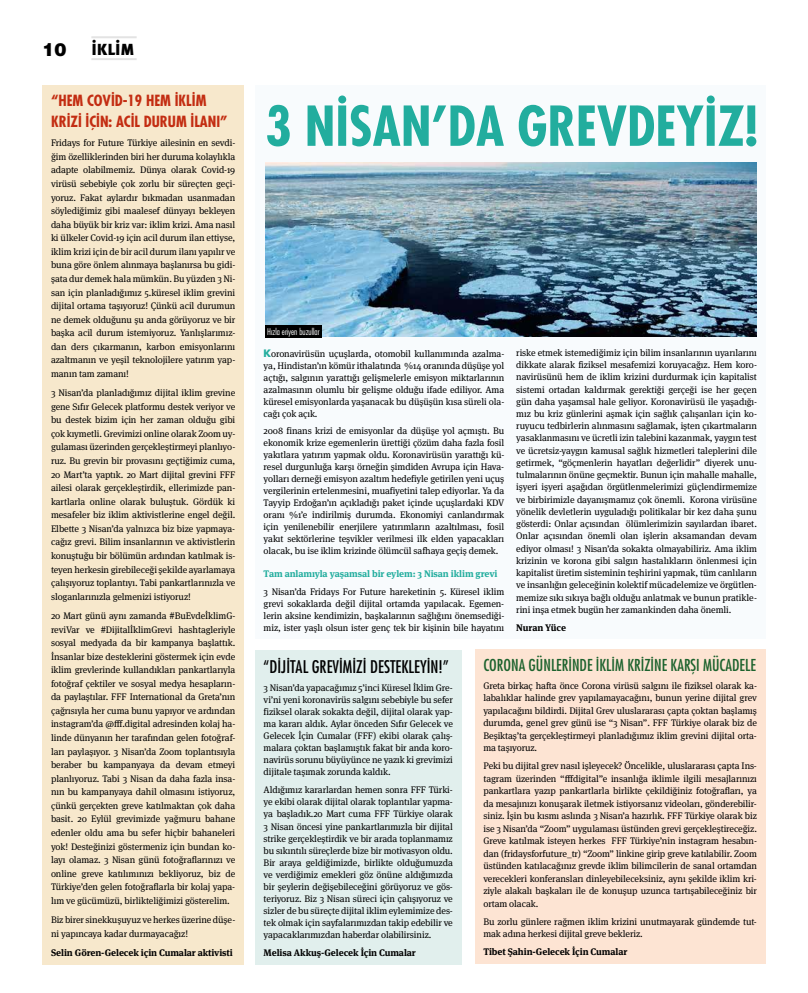
<style>
.page{position:relative;width:808px;height:993px;background:#fff}
.page>*{position:absolute;margin:0;border:0;box-sizing:border-box;transform-origin:0 0}
.t1{font:53.5px "Futura Cond Bold Tr";color:#22ad9e}
.t2{font:18px "Helvetica Black Tr";color:#000}
.t3{font:17px "Futura Cond Nr Tr";color:#000}
.t4{font:16px "Futura Cond Nr Tr";color:#1c622d}
.t5{font:16px "Meta Black Tr";color:#000}
.t6{font:15px/21.3px "Futura Cond Bold Tr";color:#c32d12}
.t7{font:9.5px/13.6px "Meta Serif Pro";letter-spacing:-.01em;color:#000;text-align:justify}
.t8{font:700 9.5px "Meta Serif Pro";letter-spacing:-.01em;color:#000}
.t9{font:700 9.5px "Meta Serif Pro";letter-spacing:-.01em;color:#22ad9e}
.t10{font:9px "Futura Cond Light Tr";color:#fff}
.s1{font-family:"Futura Bold Tr";font-size:10px;color:#22ad9e}
</style>
<div class="page">
<hr style="left:91px;top:36px;width:46px;height:2px;background:#e3e3e3">
<hr style="left:91px;top:58px;width:46px;height:2px;background:#e3e3e3">
<div style="left:255px;top:85px;width:510px;height:554px;background:#f8fbfd"></div>
<div style="left:255px;top:650px;width:206px;height:314px;background:#e1efed"></div>
<div style="left:475px;top:648px;width:290px;height:315px;background:#fde4d3"></div>
<div style="left:43px;top:85px;width:201px;height:879px;background:#f7e8cc"></div>
<img style="left:265px;top:162px;width:492px;height:175px">
<div style="left:265px;top:325px;width:56px;height:12px;background:#000"></div>
<h2 class="t2" style="left:43px;top:37px;width:26px">10</h2>
<h3 class="t5" style="left:91px;top:40px;width:45px">İKLİM</h3>
<h3 class="t6" style="left:51px;top:89px;width:178px">“HEM COVİD-19 HEM İKLİM<br>KRİZİ İÇİN: ACİL DURUM İLANI”</h3>
<p class="t7" style="left:51px;top:136px;width:186px">Fridays for Future Türkiye ailesinin en sevdi&shy;ğim özelliklerinden biri her duruma kolaylıkla adapte olabilmemiz. Dünya olarak Covid-19 virüsü sebebiyle çok zorlu bir süreçten geçi&shy;yoruz. Fakat aylardır bıkmadan usanmadan söylediğimiz gibi maalesef dünyayı bekleyen daha büyük bir kriz var: iklim krizi. Ama nasıl ki ülkeler Covid-19 için acil durum ilan ettiyse, iklim krizi için de bir acil durum ilanı yapılır ve buna göre önlem alınmaya başlanırsa bu gidi&shy;şata dur demek hala mümkün. Bu yüzden 3 Ni&shy;san için planladığımız 5.küresel iklim grevini dijital ortama taşıyoruz! Çünkü acil durumun ne demek olduğunu şu anda görüyoruz ve bir başka acil durum istemiyoruz. Yanlışlarımız&shy;dan ders çıkarmanın, karbon emisyonlarını azaltmanın ve yeşil teknolojilere yatırım yap&shy;manın tam zamanı!</p>
<p class="t7" style="left:51px;top:385px;width:186px">3 Nisan’da planladığımız dijital iklim grevine gene Sıfır Gelecek platformu destek veriyor ve bu destek bizim için her zaman olduğu gibi çok kıymetli. Grevimizi online olarak Zoom uy&shy;gulaması üzerinden gerçekleştirmeyi planlıyo&shy;ruz. Bu grevin bir provasını geçtiğimiz cuma, 20 Mart’ta yaptık. 20 Mart dijital grevini FFF ailesi olarak gerçekleştirdik, ellerimizde pan&shy;kartlarla online olarak buluştuk. Gördük ki mesafeler biz iklim aktivistlerine engel değil.<br>Elbette 3 Nisan’da yalnızca biz bize yapmaya&shy;cağız grevi. Bilim insanlarının ve aktivistlerin konuştuğu bir bölümün ardından katılmak is&shy;teyen herkesin girebileceği şekilde ayarlamaya çalışıyoruz toplantıyı. Tabi pankartlarınızla ve sloganlarınızla gelmenizi istiyoruz!</p>
<p class="t7" style="left:51px;top:608px;width:186px">20 Mart günü aynı zamanda #BuEvdeİklimG&shy;reviVar ve #DijitalİklimGrevi hashtagleriyle sosyal medyada da bir kampanya başlattık.<br>İnsanlar bize desteklerini göstermek için evde iklim grevlerinde kullandıkları pankartlarıyla fotoğraf çektiler ve sosyal medya hesapların&shy;da paylaştılar. FFF International da Greta’nın çağrısıyla her cuma bunu yapıyor ve ardından instagram’da @fff.digital adresinden kolaj ha&shy;linde dünyanın her tarafından gelen fotoğraf&shy;ları paylaşıyor. 3 Nisan’da Zoom toplantısıyla beraber bu kampanyaya da devam etmeyi planlıyoruz. Tabi 3 Nisan da daha fazla insa&shy;nın bu kampanyaya dahil olmasını istiyoruz, çünkü gerçekten greve katılmaktan çok daha basit. 20 Eylül grevimizde yağmuru bahane edenler oldu ama bu sefer hiçbir bahaneleri yok! Desteğinizi göstermeniz için bundan ko&shy;layı olamaz. 3 Nisan günü fotoğraflarınızı ve online greve katılımınızı bekliyoruz, biz de Türkiye’den gelen fotoğraflarla bir kolaj yapa&shy;lım ve gücümüzü, birlikteliğimizi gösterelim.</p>
<p class="t7" style="left:51px;top:912px;width:186px">Biz birer sinekkuşuyuz ve herkes üzerine düşe&shy;ni yapıncaya kadar durmayacağız!</p>
<p class="t8" style="left:51px;top:944px;width:183px">Selin Gören-Gelecek için Cumalar aktivisti</p>
<h1 class="t1" style="left:265px;top:91px;width:494px">3 NİSAN’DA GREVDEYİZ!</h1>
<p class="t10" style="left:267px;top:325px;width:54px">Hızla eriyen buzullar</p>
<p class="t7" style="left:264px;top:347px;width:242px;line-height:11.9px"><span class="s1">K</span>oronavirüsün uçuşlarda, otomobil kullanımında azalma&shy;ya, Hindistan’ın kömür ithalatında %14 oranında düşüşe yol açtığı, salgının yarattığı gelişmelerle emisyon miktarlarının azalmasının olumlu bir gelişme olduğu ifade ediliyor. Ama küresel emisyonlarda yaşanacak bu düşüşün kısa süreli ola&shy;cağı çok açık.</p>
<p class="t7" style="left:264px;top:424px;width:242px;line-height:11.9px">2008 finans krizi de emisyonlar da düşüşe yol açmıştı. Bu ekonomik krize egemenlerin ürettiği çözüm daha fazla fosil yakıtlara yatırım yapmak oldu. Koronavirüsün yarattığı kü&shy;resel durgunluğa karşı örneğin şimdiden Avrupa için Hava&shy;yolları derneği emisyon azaltım hedefiyle getirilen yeni uçuş vergilerinin ertelenmesini, muafiyetini talep ediyorlar. Ya da Tayyip Erdoğan’ın açıkladığı paket içinde uçuşlardaki KDV oranı %1’e indirilmiş durumda. Ekonomiyi canlandırmak için yenilenebilir enerjilere yatırımların azaltılması, fosil yakıt sektörlerine teşvikler verilmesi ilk elden yapacakları olacak, bu ise iklim krizinde ölümcül safhaya geçiş demek.</p>
<p class="t9" style="left:264px;top:566px;width:235px">Tam anlamıyla yaşamsal bir eylem: 3 Nisan iklim grevi</p>
<p class="t7" style="left:264px;top:585px;width:242px;line-height:11.9px">3 Nisan’da Fridays For Future hareketinin 5. Küresel iklim grevi sokaklarda değil dijital ortamda yapılacak. Egemen&shy;lerin aksine kendimizin, başkalarının sağlığını önemsediği&shy;miz, ister yaşlı olsun ister genç tek bir kişinin bile hayatını</p>
<p class="t7" style="left:516px;top:346px;width:242px;line-height:12.2px">riske etmek istemediğimiz için bilim insanlarının uyarılarını dikkate alarak fiziksel mesafemizi koruyacağız. Hem koro&shy;navirüsünü hem de iklim krizini durdurmak için kapitalist sistemi ortadan kaldırmak gerektiği gerçeği ise her geçen gün daha yaşamsal hale geliyor. Koronavirüsü ile yaşadığı&shy;mız bu kriz günlerini aşmak için sağlık çalışanları için ko&shy;ruyucu tedbirlerin alınmasını sağlamak, işten çıkartmaların yasaklanmasını ve ücretli izin talebini kazanmak, yaygın test ve ücretsiz-yaygın kamusal sağlık hizmetleri taleplerini dile getirmek, “göçmenlerin hayatları değerlidir” diyerek unu&shy;tulmalarının önüne geçmektir. Bunun için mahalle mahalle, işyeri işyeri aşağıdan örgütlenmelerimizi güçlendirmemize ve birbirimizle dayanışmamız çok önemli. Korona virüsüne yönelik devletlerin uyguladığı politikalar bir kez daha şunu gösterdi: Onlar açısından ölümlerimizin sayılardan ibaret.<br>Onlar açısından önemli olan işlerin aksamandan devam ediyor olması! 3 Nisan’da sokakta olmayabiliriz. Ama iklim krizinin ve korona gibi salgın hastalıkların önlenmesi için kapitalist üretim sisteminin teşhirini yapmak, tüm canlıların ve insanlığın geleceğinin kolektif mücadelemize ve örgütlen&shy;memize sıkı sıkıya bağlı olduğu anlatmak ve bunun pratikle&shy;rini inşa etmek bugün her zamankinden daha önemli.</p>
<p class="t8" style="left:516px;top:619px;width:51px">Nuran Yüce</p>
<h3 class="t3" style="left:264px;top:655px;width:187px">“DİJİTAL GREVİMİZİ DESTEKLEYİN!”</h3>
<p class="t7" style="left:264px;top:680px;width:191px;line-height:12.1px">3 Nisan’da yapacağımız 5’inci Küresel İklim Gre&shy;vi’ni yeni koronavirüs salgını sebebiyle bu sefer fiziksel olarak sokakta değil, dijital olarak yap&shy;ma kararı aldık. Aylar önceden Sıfır Gelecek ve Gelecek İçin Cumalar (FFF) ekibi olarak çalış&shy;malara çoktan başlamıştık fakat bir anda koro&shy;navirüs sorunu büyüyünce ne yazık ki grevimizi dijitale taşımak zorunda kaldık.</p>
<p class="t7" style="left:264px;top:783px;width:191px;line-height:12.1px">Aldığımız kararlardan hemen sonra FFF Türki&shy;ye ekibi olarak dijital olarak toplantılar yapma&shy;ya başladık.20 Mart cuma FFF Türkiye olarak 3 Nisan öncesi yine pankartlarımızla bir dijital strike gerçekleştirdik ve bir arada toplanmamız bu sıkıntılı süreçlerde bize bir motivasyon oldu.<br>Bir araya geldiğimizde, birlikte olduğumuzda ve verdiğimiz emekleri göz önüne aldığımızda bir şeylerin değişebileceğini görüyoruz ve gös&shy;teriyoruz. Biz 3 Nisan süreci için çalışıyoruz ve sizler de bu süreçte dijital iklim eylemimize des&shy;tek olmak için sayfalarımızdan takip edebilir ve yapacaklarımızdan haberdar olabilirsiniz.</p>
<p class="t8" style="left:264px;top:944px;width:154px">Melisa Akkuş-Gelecek İçin Cumalar</p>
<h3 class="t4" style="left:483px;top:654px;width:274px">CORONA GÜNLERİNDE İKLİM KRİZİNE KARŞI MÜCADELE</h3>
<p class="t7" style="left:483px;top:678px;width:275px;line-height:12.5px">Greta birkaç hafta önce Corona virüsü salgını ile fiziksel olarak ka&shy;labalıklar halinde grev yapılamayacağını, bunun yerine dijital grev yapılacağını bildirdi. Dijital Grev uluslararası çapta çoktan başlamış durumda, genel grev günü ise “3 Nisan”. FFF Türkiye olarak biz de Beşiktaş’ta gerçekleştirmeyi planladığımız iklim grevini dijital orta&shy;ma taşıyoruz.</p>
<p class="t7" style="left:483px;top:759px;width:275px;line-height:12.5px">Peki bu dijital grev nasıl işleyecek? Öncelikle, uluslararası çapta Ins&shy;tagram üzerinden “fffdigital”e insanlığa iklimle ilgili mesajlarınızı pankartlara yazıp pankartlarla birlikte çekildiğiniz fotoğrafları, ya da mesajınızı konuşarak iletmek istiyorsanız videoları, gönderebilir&shy;siniz. İşin bu kısmı aslında 3 Nisan’a hazırlık. FFF Türkiye olarak biz ise 3 Nisan’da “Zoom” uygulaması üstünden grevi gerçekleştireceğiz.<br>Greve katılmak isteyen herkes FFF Türkiye’nin instagram hesabın&shy;dan (fridaysforfuture_tr) “Zoom” linkine girip greve katılabilir. Zoom üstünden katılacağınız grevde iklim bilimcilerin de sanal ortamdan verecekleri konferansları dinleyebileceksiniz, aynı şekilde iklim kri&shy;ziyle alakalı başkaları ile de konuşup uzunca tartışabileceğiniz bir ortam olacak.</p>
<p class="t7" style="left:483px;top:914px;width:275px;line-height:12.5px">Bu zorlu günlere rağmen iklim krizini unutmayarak gündemde tut&shy;mak adına herkesi dijital greve bekleriz.</p>
<p class="t8" style="left:483px;top:944px;width:145px">Tibet Şahin-Gelecek İçin Cumalar</p>
</div>
